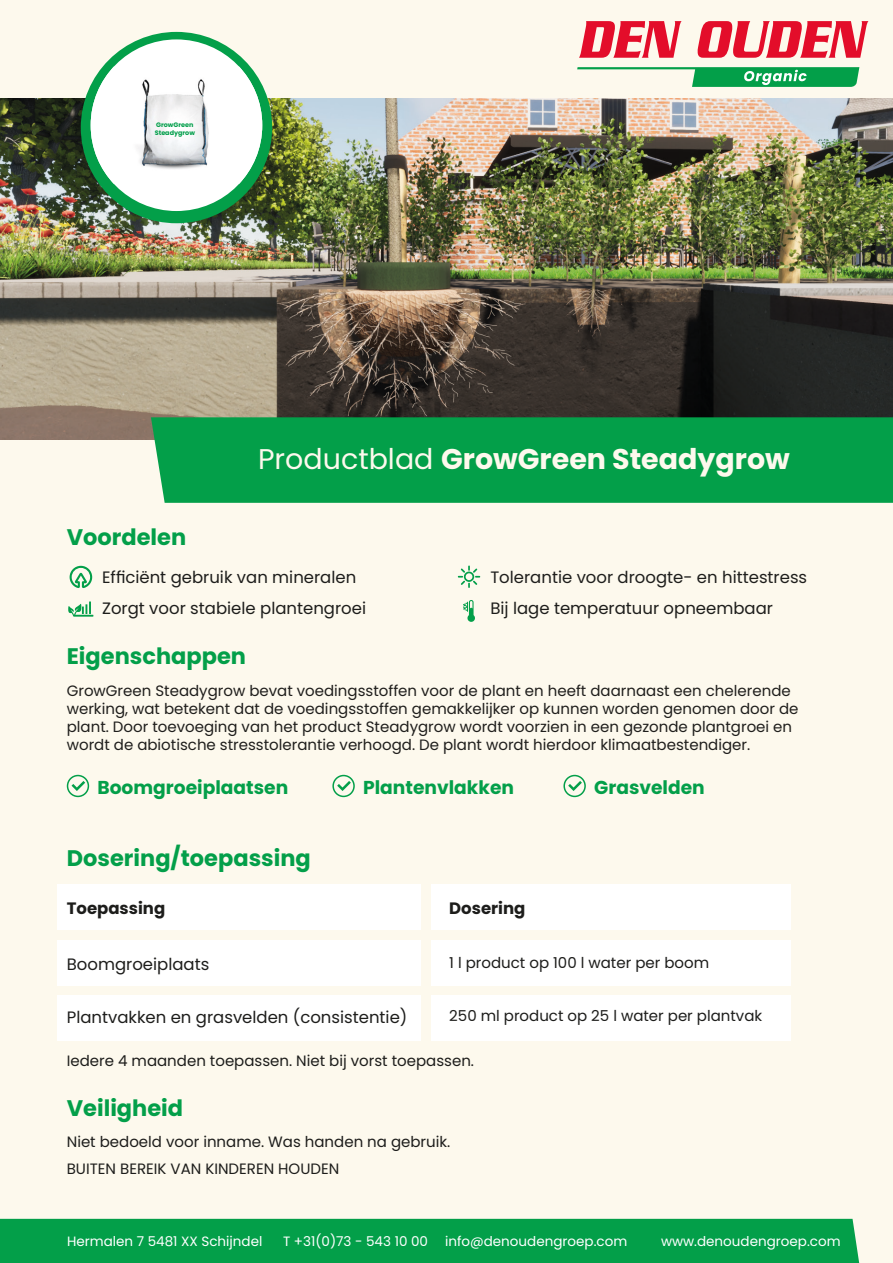
<style>
.page{position:relative;width:893px;height:1263px;background:#fdf9ed}
.page>*{position:absolute;margin:0;border:0;box-sizing:border-box;transform-origin:0 0}
.t1{font:700 28.5px "Poppins";color:#fdf9ed}
.t2{font:700 22.5px "Poppins";color:#039f49}
.t3{font:700 18.6px "Poppins";color:#039f49}
.t4{font:16.5px "Poppins";color:#1d1d1b}
.t5{font:16.5px "Poppins";color:#1e1e1c}
.t6{font:700 16.5px "Poppins";color:#1d1d1b}
.t7{font:15px/18px "Poppins";color:#1f1e1c}
.t8{font:15px "Poppins";color:#1d1d1b}
.t9{font:13.5px "Poppins";color:#fff}
.t10{font:700 6.45px/7.2px "Poppins";color:#009e49}
.s1{font-weight:400}
</style>
<div class="page">
<img style="left:0;top:98px;width:893px;height:341px">
<div style="left:81px;top:32px;width:191px;height:191px;background:#039f49;border-radius:50%"></div>
<div style="left:91px;top:39px;width:171px;height:172px;background:#fff;border-radius:86px"></div>
<img style="left:91px;top:67px;width:171px;height:117px">
<svg style="left:458px;top:565px;width:22px;height:23px"></svg>
<div style="left:151px;top:417px;width:742px;height:86px;background:#039f49"></div>
<svg style="left:579px;top:21px;width:103px;height:37px"></svg>
<svg style="left:697px;top:21px;width:171px;height:37px"></svg>
<svg style="left:577px;top:67px;width:282px;height:20px"></svg>
<div style="left:332px;top:775px;width:23px;height:22px;border:2px solid #039f49;border-radius:50%"></div>
<svg style="left:337px;top:781px;width:14px;height:10px"></svg>
<div style="left:563px;top:775px;width:23px;height:22px;border:2px solid #039f49;border-radius:50%"></div>
<svg style="left:568px;top:781px;width:14px;height:10px"></svg>
<div style="left:67px;top:775px;width:22px;height:22px;border:2px solid #039f49;border-radius:50%"></div>
<svg style="left:72px;top:781px;width:13px;height:10px"></svg>
<svg style="left:463px;top:600px;width:12px;height:22px"></svg>
<svg style="left:70px;top:566px;width:22px;height:22px"></svg>
<svg style="left:68px;top:601px;width:25px;height:16px"></svg>
<div style="left:58px;top:885px;width:363px;height:45px;background:#fff"></div>
<div style="left:431px;top:885px;width:360px;height:45px;background:#fff"></div>
<div style="left:58px;top:940px;width:363px;height:45px;background:#fff"></div>
<div style="left:431px;top:940px;width:360px;height:45px;background:#fff"></div>
<div style="left:58px;top:995px;width:363px;height:45px;background:#fff"></div>
<div style="left:431px;top:995px;width:360px;height:45px;background:#fff"></div>
<div style="left:0;top:1219px;width:859px;height:44px;background:#039f49"></div>
<p class="t10" style="left:155px;top:122px;width:42px">GrowGreen<br>Steadygrow</p>
<p class="t1" style="left:258px;top:442px;width:533px"><span class="s1">Productblad</span> GrowGreen Steadygrow</p>
<p class="t2" style="left:67px;top:524px;width:121px">Voordelen</p>
<p class="t4" style="left:102px;top:567px;width:256px">Efficiënt gebruik van mineralen</p>
<p class="t4" style="left:102px;top:599px;width:265px">Zorgt voor stabiele plantengroei</p>
<p class="t2" style="left:67px;top:643px;width:181px">Eigenschappen</p>
<p class="t5" style="left:490px;top:567px;width:318px">Tolerantie voor droogte- en hittestress</p>
<p class="t4" style="left:490px;top:599px;width:284px">Bij lage temperatuur opneembaar</p>
<p class="t7" style="left:67px;top:681px;width:733px">GrowGreen Steadygrow bevat voedingsstoffen voor de plant en heeft daarnaast een chelerende werking, wat betekent dat de voedingsstoffen gemakkelijker op kunnen worden genomen door de plant. Door toevoeging van het product Steadygrow wordt voorzien in een gezonde plantgroei en wordt de abiotische stresstolerantie verhoogd. De plant wordt hierdoor klimaatbestendiger.</p>
<p class="t3" style="left:97px;top:776px;width:192px">Boomgroeiplaatsen</p>
<p class="t3" style="left:363px;top:776px;width:152px">Plantenvlakken</p>
<p class="t3" style="left:594px;top:776px;width:112px">Grasvelden</p>
<p class="t2" style="left:67px;top:844px;width:246px">Dosering/toepassing</p>
<p class="t6" style="left:67px;top:898px;width:100px">Toepassing</p>
<p class="t4" style="left:67px;top:954px;width:144px">Boomgroeiplaats</p>
<p class="t4" style="left:67px;top:1007px;width:342px">Plantvakken en grasvelden (consistentie)</p>
<p class="t6" style="left:449px;top:898px;width:78px">Dosering</p>
<p class="t8" style="left:449px;top:954px;width:261px">1 l product op 100 l water per boom</p>
<p class="t8" style="left:449px;top:1007px;width:314px">250 ml product op 25 l water per plantvak</p>
<p class="t8" style="left:67px;top:1052px;width:409px">Iedere 4 maanden toepassen. Niet bij vorst toepassen.</p>
<p class="t2" style="left:67px;top:1095px;width:118px">Veiligheid</p>
<p class="t8" style="left:67px;top:1132px;width:385px">Niet bedoeld voor inname. Was handen na gebruik.</p>
<p class="t8" style="left:67px;top:1159px;width:274px">BUITEN BEREIK VAN KINDEREN HOUDEN</p>
<p class="t9" style="left:67px;top:1234px;width:197px">Hermalen 7 5481 XX Schijndel</p>
<p class="t9" style="left:283px;top:1234px;width:146px">T +31(0)73 - 543 10 00</p>
<p class="t9" style="left:445px;top:1234px;width:184px">info@denoudengroep.com</p>
<p class="t9" style="left:661px;top:1234px;width:181px">www.denoudengroep.com</p>
</div>
